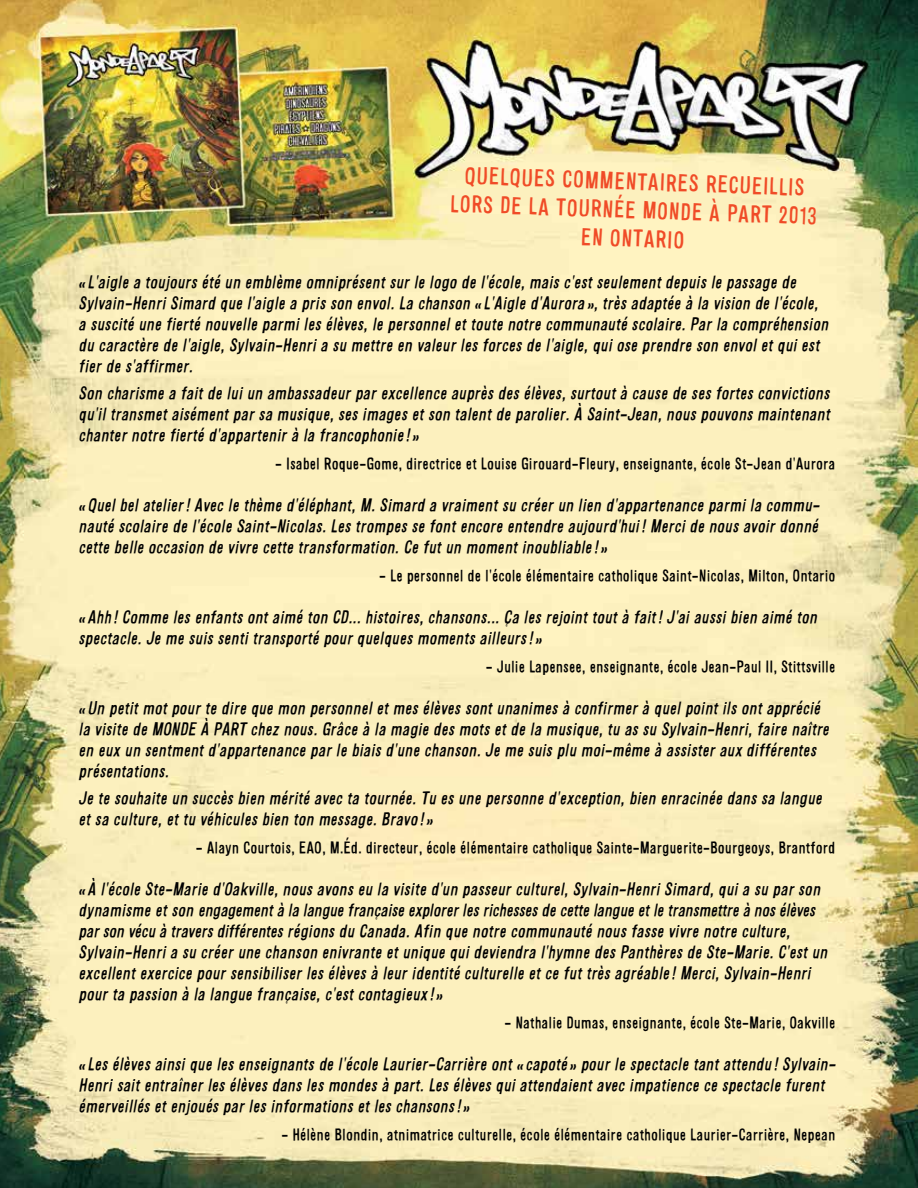
<style>
.page{position:relative;width:918px;height:1188px;background:#fff}
.page>*{position:absolute;margin:0;border:0;box-sizing:border-box;transform-origin:0 0}
.t1{font:22.5px "Alsina Ultrajada";color:#f04b27}
.t2{font:italic 17.25px/21px "Alsina Ultrajada";color:#000}
.t3{font:15.75px "Alsina Ultrajada";color:#000}
.s1{font-family:"Abadi";font-weight:800;font-stretch:condensed}
</style>
<div class="page">
<img style="left:0;top:0;width:918px;height:1188px">
<h1 class="t1" style="left:465px;top:159px;width:126px;rotate:2deg">QUELQUES Commentaires</h1>
<h1 class="t1" style="left:706px;top:168px;width:12px;rotate:2deg">recueillis</h1>
<h1 class="t1" style="left:451px;top:187px;width:12px;rotate:2deg">lors</h1>
<h1 class="t1" style="left:501px;top:189px;width:68px;rotate:2deg">delatournée</h1>
<h1 class="t1" style="left:643px;top:194px;width:176px;rotate:2deg">MONDE À PART 2013</h1>
<h1 class="t1" style="left:581px;top:220px;width:53px;rotate:2deg">en Ontario</h1>
<p class="t2" style="left:78px;top:271px;width:756px"><span class="s1">«</span> L'aigleatoujoursétéun emblèmeomniprésentsurlelogodel'école,maisc'estseulementdepuislepassagede Sylvain-HenriSimard quel'aigleaprisson envol.Lachanson <span class="s1">«</span> L'Aigled'Aurora <span class="s1">»</span>,trèsadaptéeàlavision del'école, asuscitéunefierténouvelleparmilesélèves,lepersonnelettoutenotrecommunautéscolaire.Parlacompréhension ducaractèredel'aigle,Sylvain-Henriasumettreen valeurlesforcesdel'aigle,quioseprendreson envoletquiest fierdes'affirmer.</p>
<p class="t2" style="left:78px;top:382px;width:757px;text-align:justify">Son charismeafaitdeluiun ambassadeurparexcellenceauprèsdesélèves,surtoutàcausedesesfortesconvictions qu'iltransmetaisémentparsamusique,sesimagesetson talentdeparolier.À Saint-Jean,nouspouvonsmaintenant chanternotrefiertéd'apparteniràlafrancophonie !<span class="s1">»</span></p>
<p class="t3" style="left:275px;top:452px;width:562px">- Isabel Roque-Gome, directrice et Louise Girouard-Fleury, enseignante, école St-Jean d'Aurora</p>
<p class="t2" style="left:78px;top:494px;width:747px;text-align:justify"><span class="s1">«</span> Quelbelatelier!Aveclethèmed'éléphant,M.Simard avraimentsucréerun lien d'appartenanceparmilacommu&shy;nautéscolairedel'écoleSaint-Nicolas.Lestrompessefontencoreentendreaujourd'hui !Mercidenousavoirdonné cettebelleoccasion devivrecettetransformation.Cefutun momentinoubliable !<span class="s1">»</span></p>
<p class="t3" style="left:379px;top:564px;width:458px">- Le personnel de l'école élémentaire catholique Saint-Nicolas, Milton, Ontario</p>
<p class="t2" style="left:78px;top:606px;width:744px"><span class="s1">«</span> Ahh !Commelesenfantsontaiméton CD...histoires,chansons...Çalesrejointtoutàfait!J'aiaussibien aiméton spectacle.Jemesuissentitransportépourquelquesmomentsailleurs!<span class="s1">»</span></p>
<p class="t3" style="left:486px;top:655px;width:351px">- Julie Lapensee, enseignante, école Jean-Paul II, Stittsville</p>
<p class="t2" style="left:78px;top:697px;width:756px"><span class="s1">«</span> Un petitmotpourtedirequemon personneletmesélèvessontunanimesàconfirmeràquelpointilsontapprécié lavisitedeMONDE À PARTcheznous.Grâceàlamagiedesmotsetdelamusique,tuassuSylvain-Henri,fairenaître en euxun sentmentd'appartenanceparlebiaisd'unechanson.Jemesuisplumoi-mêmeàassisterauxdifférentes présentations.</p>
<p class="t2" style="left:78px;top:787px;width:749px">Jetesouhaiteun succèsbien méritéavectatournée.Tuesunepersonned'exception,bien enracinéedanssalangue etsaculture,ettuvéhiculesbien ton message.Bravo !<span class="s1">»</span></p>
<p class="t3" style="left:196px;top:836px;width:641px">- Alayn Courtois, EAO, M.Éd. directeur, école élémentaire catholique Sainte-Marguerite-Bourgeoys, Brantford</p>
<p class="t2" style="left:78px;top:878px;width:755px"><span class="s1">«</span> À l'écoleSte-Maried'Oakville,nousavonseulavisited'un passeurculturel,Sylvain-HenriSimard,quiasuparson dynamismeetson engagementàlalanguefrançaiseexplorerlesrichessesdecettelangueetletransmettreànosélèves parsonvécuàtraversdifférentesrégionsduCanada.Afin quenotrecommunauténousfassevivrenotreculture, Sylvain-Henriasucréerunechanson enivranteetuniquequideviendral'hymnedesPanthèresdeSte-Marie.C'estun excellentexercicepoursensibiliserlesélèvesàleuridentitéculturelleetcefuttrèsagréable !Merci,Sylvain-Henri pourtapassion àlalanguefrançaise,c'estcontagieux !<span class="s1">»</span></p>
<p class="t3" style="left:505px;top:1011px;width:332px">- Nathalie Dumas, enseignante, école Ste-Marie, Oakville</p>
<p class="t2" style="left:78px;top:1053px;width:763px"><span class="s1">«</span> Lesélèvesainsiquelesenseignantsdel'écoleLaurier-Carrièreont<span class="s1">«</span> capoté <span class="s1">»</span> pourlespectacletantattendu !Sylvain-<br>Henrisaitentraînerlesélèvesdanslesmondesàpart.Lesélèvesquiattendaientavecimpatiencecespectaclefurent émerveillésetenjouésparlesinformationsetleschansons!<span class="s1">»</span></p>
<p class="t3" style="left:282px;top:1123px;width:555px">- Hélène Blondin, atnimatrice culturelle, école élémentaire catholique Laurier-Carrière, Nepean</p>
</div>
